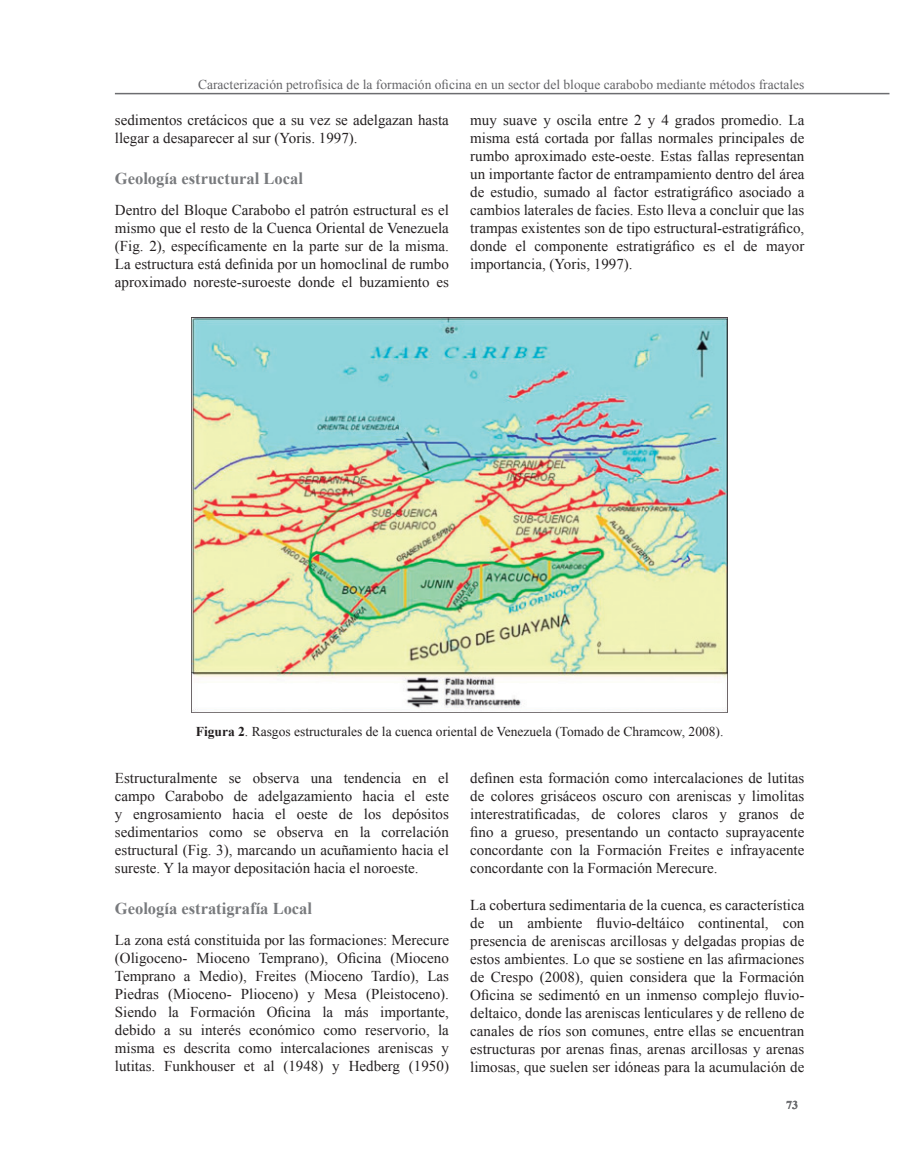
<style>
.page{position:relative;width:898px;height:1166px;background:#fff}
.page>*{position:absolute;margin:0;border:0;box-sizing:border-box;transform-origin:0 0}
.Titulos_Tipo_2{font:700 16.5px "Times New Roman";color:#787a7d}
.t1{font:15px/18px "Times New Roman";color:#231f20;text-align:justify}
.Pie_de_pagina{font:13.5px "Times New Roman";color:#636366}
.Pie_de_foto{font:13.5px "Times New Roman";color:#231f20}
.t2{font:700 12px "Times New Roman";color:#6c6d70}
.s1{font-weight:700}
</style>
<div class="page">
<hr style="left:115px;top:93px;width:774px;height:1px;background:#6c6d70">
<img style="left:192px;top:317px;width:535px;height:395px">
<p class="Pie_de_pagina" style="left:198px;top:76px;width:607px">Caracterización petrofísica de la formación oficina en un sector del bloque carabobo mediante métodos fractales</p>
<p class="t1" style="left:115px;top:111px;width:335px">sedimentos cretácicos que a su vez se adelgazan hasta llegar a desaparecer al sur (Yoris. 1997).</p>
<p class="Titulos_Tipo_2" style="left:115px;top:169px;width:189px">Geología estructural Local</p>
<p class="t1" style="left:115px;top:201px;width:335px">Dentro del Bloque Carabobo el patrón estructural es el mismo que el resto de la Cuenca Oriental de Venezuela (Fig. 2), específicamente en la parte sur de la misma.<br>La estructura está definida por un homoclinal de rumbo aproximado noreste-suroeste donde el buzamiento es</p>
<p class="t1" style="left:470px;top:111px;width:335px">muy suave y oscila entre 2 y 4 grados promedio. La misma está cortada por fallas normales principales de rumbo aproximado este-oeste. Estas fallas representan un importante factor de entrampamiento dentro del área de estudio, sumado al factor estratigráfico asociado a cambios laterales de facies. Esto lleva a concluir que las trampas existentes son de tipo estructural-estratigráfico, donde el componente estratigráfico es el de mayor importancia, (Yoris, 1997).</p>
<p class="Pie_de_foto" style="left:196px;top:722px;width:529px"><span class="s1">Figura 2</span>. Rasgos estructurales de la cuenca oriental de Venezuela (Tomado de Chramcow, 2008).</p>
<p class="t1" style="left:115px;top:769px;width:335px">Estructuralmente se observa una tendencia en el campo Carabobo de adelgazamiento hacia el este y engrosamiento hacia el oeste de los depósitos sedimentarios como se observa en la correlación estructural (Fig. 3), marcando un acuñamiento hacia el sureste. Y la mayor depositación hacia el noroeste.</p>
<p class="Titulos_Tipo_2" style="left:115px;top:899px;width:199px">Geología estratigrafía Local</p>
<p class="t1" style="left:115px;top:930px;width:335px">La zona está constituida por las formaciones: Merecure (Oligoceno- Mioceno Temprano), Oficina (Mioceno Temprano a Medio), Freites (Mioceno Tardío), Las Piedras (Mioceno- Plioceno) y Mesa (Pleistoceno).<br>Siendo la Formación Oficina la más importante, debido a su interés económico como reservorio, la misma es descrita como intercalaciones areniscas y lutitas. Funkhouser et al (1948) y Hedberg (1950)</p>
<p class="t1" style="left:470px;top:769px;width:335px">definen esta formación como intercalaciones de lutitas de colores grisáceos oscuro con areniscas y limolitas interestratificadas, de colores claros y granos de fino a grueso, presentando un contacto suprayacente concordante con la Formación Freites e infrayacente concordante con la Formación Merecure.</p>
<p class="t1" style="left:470px;top:895px;width:335px">La cobertura sedimentaria de la cuenca, es característica de un ambiente fluvio-deltáico continental, con presencia de areniscas arcillosas y delgadas propias de estos ambientes. Lo que se sostiene en las afirmaciones de Crespo (2008), quien considera que la Formación Oficina se sedimentó en un inmenso complejo fluvio&shy;deltaico, donde las areniscas lenticulares y de relleno de canales de ríos son comunes, entre ellas se encuentran estructuras por arenas finas, arenas arcillosas y arenas limosas, que suelen ser idóneas para la acumulación de</p>
<p class="t2" style="left:785px;top:1097px;width:13px">73</p>
</div>
